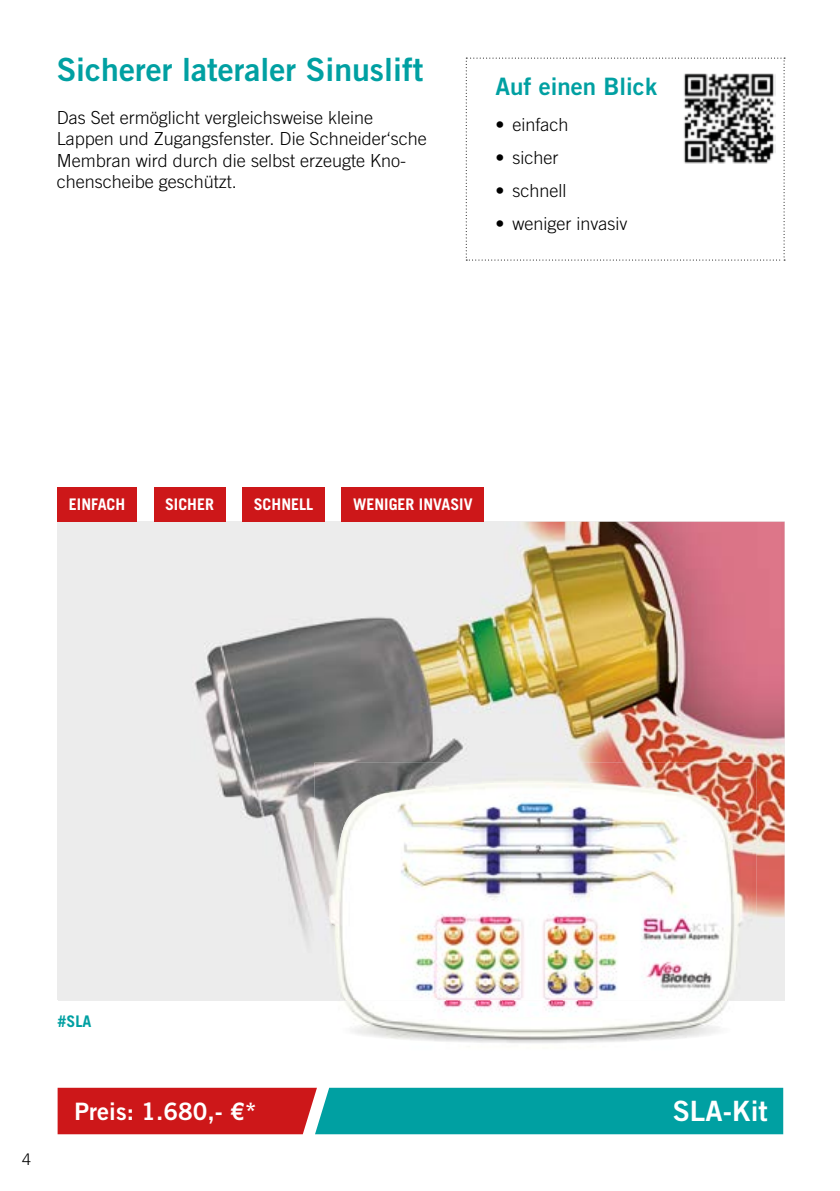
<style>
.page{position:relative;width:840px;height:1191px;background:#fff}
.page>*{position:absolute;margin:0;border:0;box-sizing:border-box;transform-origin:0 0}
.t1{font:32px "Trade Gothic LT Std Bd 2";color:#00a0a2}
.t2{font:28px "Trade Gothic LT Std Bd 2";color:#fff}
.t3{font:24px "Trade Gothic LT Std Bd 2";color:#fff}
.t4{font:24px "Trade Gothic LT Std Bd 2";color:#00a0a2}
.t5{font:300 18px/21.6px "Trade Gothic LT Std";color:#000}
.t6{font:700 16px "Trade Gothic LT Std";color:#fff}
.t7{font:700 16px "Trade Gothic LT Std";color:#00a0a2}
.t8{font:300 16px "Trade Gothic LT Std";color:#000}
</style>
<div class="page">
<svg style="left:465px;top:58px;width:319px;height:202px"></svg>
<img style="left:682px;top:71px;width:92px;height:93px">
<div style="left:58px;top:522px;width:63px;height:478px;background:#ececec"></div>
<img style="left:121px;top:522px;width:663px;height:478px">
<img style="left:314px;top:1000px;width:441px;height:17px">
<img style="left:314px;top:762px;width:441px;height:59px">
<img style="left:314px;top:821px;width:15px;height:179px">
<img style="left:739px;top:821px;width:16px;height:179px">
<img style="left:329px;top:782px;width:410px;height:218px">
<img style="left:352px;top:1017px;width:367px;height:26px">
<svg style="left:58px;top:1087px;width:724px;height:47px;background:#4f7375"></svg>
<div style="left:154px;top:487px;width:71px;height:35px;background:#cd1719"></div>
<div style="left:242px;top:487px;width:82px;height:35px;background:#cd1719"></div>
<div style="left:341px;top:487px;width:142px;height:35px;background:#cd1719"></div>
<div style="left:58px;top:487px;width:79px;height:35px;background:#cd1719"></div>
<h1 class="t1" style="left:57px;top:49px;width:368px">Sicherer lateraler Sinuslift</h1>
<p class="t5" style="left:57px;top:106px;width:371px">Das Set ermöglicht vergleichsweise kleine Lappen und Zugangsfenster. Die Schneider‘sche Membran wird durch die selbst erzeugte Kno&shy;chenscheibe geschützt.</p>
<h3 class="t4" style="left:495px;top:72px;width:163px">Auf einen Blick</h3>
<p class="t5" style="left:495px;top:113px;width:75px">• einfach</p>
<p class="t5" style="left:495px;top:146px;width:65px">• sicher</p>
<p class="t5" style="left:495px;top:179px;width:73px">• schnell</p>
<p class="t5" style="left:495px;top:212px;width:133px">• weniger invasiv</p>
<p class="t6" style="left:69px;top:495px;width:58px">EINFACH</p>
<p class="t6" style="left:165px;top:495px;width:50px">SICHER</p>
<p class="t6" style="left:253px;top:495px;width:61px">SCHNELL</p>
<p class="t6" style="left:353px;top:495px;width:121px">WENIGER INVASIV</p>
<p class="t7" style="left:58px;top:1011px;width:35px">#SLA</p>
<p class="t8" style="left:22px;top:1150px;width:10px">4</p>
<h3 class="t3" style="left:75px;top:1096px;width:183px">Preis: 1.680,- €*</h3>
<h2 class="t2" style="left:672px;top:1093px;width:96px">SLA-Kit</h2>
</div>
